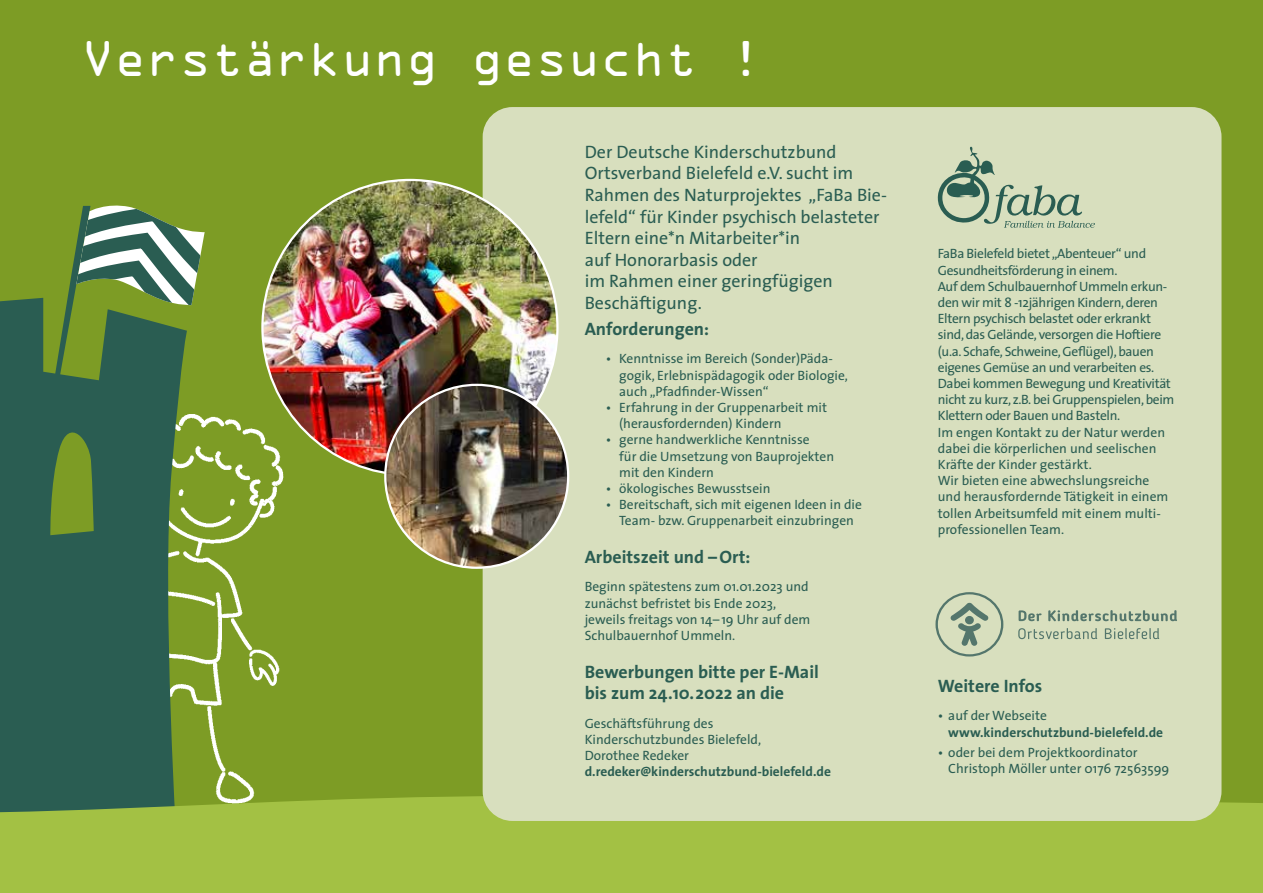
<style>
.page{position:relative;width:1263px;height:893px;background:#fff}
.page>*{position:absolute;margin:0;border:0;box-sizing:border-box;transform-origin:0 0}
.t1{font:45px "OCRA Std";color:#fff}
.t2{font:18px/21.6px "The Sans";color:#2a5d52}
.t3{font:700 18px/21.6px "The Sans";color:#2a5d52}
.t4{font:13.5px/16.2px "The Sans";letter-spacing:-.025em;color:#2a5d52}
.t5{font:13.5px/16.2px "The Sans";color:#2a5d52}
.t6{font:700 13.5px "The Sans";color:#2a5d52}
</style>
<div class="page">
<div style="left:0;top:0;width:1263px;height:889px;background:#7d9c25"></div>
<img style="left:187px;top:402px;width:105px;height:394px">
<svg style="left:0;top:248px;width:187px;height:548px;fill:#2a5d52"></svg>
<svg style="left:76px;top:205px;width:129px;height:101px"></svg>
<div style="left:0;top:796px;width:1263px;height:97px;background:#a3c144"></div>
<div style="left:483px;top:107px;width:738px;height:714px;background:#d8dfbe;border-radius:30px"></div>
<img style="left:262px;top:180px;width:295px;height:295px;border-radius:147px">
<img style="left:385px;top:385px;width:183px;height:183px;border-radius:91px">
<svg style="left:938px;top:147px;width:121px;height:77px"></svg>
<svg style="left:935px;top:592px;width:68px;height:64px"></svg>
<svg style="left:1018px;top:610px;width:23px;height:11px"></svg>
<svg style="left:1048px;top:610px;width:129px;height:11px"></svg>
<svg style="left:1018px;top:628px;width:79px;height:11px"></svg>
<svg style="left:1105px;top:628px;width:54px;height:11px"></svg>
<h1 class="t1" style="left:82px;top:39px;width:682px">Verstärkung gesucht !</h1>
<p class="t2" style="left:585px;top:140px;width:304px">Der Deutsche Kinderschutzbund<br>Ortsverband Bielefeld e.V. sucht im<br>Rahmen des Naturprojektes „FaBa Bie&shy;lefeld“ für Kinder psychisch belasteter<br>Eltern eine*n Mitarbeiter*in<br>auf Honorarbasis oder<br>im Rahmen einer geringfügigen<br>Beschäftigung.</p>
<h2 class="t3" style="left:585px;top:318px;width:126px">Anforderungen:</h2>
<p class="t5" style="left:619px;top:350px;width:230px;text-indent:-13px">• Kenntnisse im Bereich (Sonder)Päda&shy;gogik, Erlebnispädagogik oder Biologie, auch „Pfadfinder-Wissen“</p>
<p class="t5" style="left:619px;top:399px;width:209px;text-indent:-13px">• Erfahrung in der Gruppenarbeit mit (herausfordernden) Kindern</p>
<p class="t5" style="left:619px;top:431px;width:216px;text-indent:-13px">• gerne handwerkliche Kenntnisse<br>für die Umsetzung von Bauprojekten mit den Kindern</p>
<p class="t5" style="left:606px;top:480px;width:166px">• ökologisches Bewusstsein</p>
<p class="t5" style="left:606px;top:496px;width:257px;text-align:center">• Bereitschaft, sich mit eigenen Ideen in die<br>Team- bzw. Gruppenarbeit einzubringen</p>
<h2 class="t3" style="left:585px;top:546px;width:167px">Arbeitszeit und –Ort:</h2>
<p class="t5" style="left:585px;top:578px;width:227px">Beginn spätestens zum 01.01.2023 und zunächst befristet bis Ende 2023, jeweils freitags von 14–19 Uhr auf dem Schulbauernhof Ummeln.</p>
<h2 class="t3" style="left:585px;top:660px;width:236px">Bewerbungen bitte per E-Mail bis zum 24.10.2022 an die</h2>
<p class="t5" style="left:585px;top:714px;width:178px">Geschäftsführung des<br>Kinderschutzbundes Bielefeld,<br>Dorothee Redeker</p>
<p class="t6" style="left:585px;top:760px;width:248px">d.redeker@kinderschutzbund-bielefeld.de</p>
<p class="t4" style="left:938px;top:245px;width:238px">FaBa Bielefeld bietet „Abenteuer“ und Gesundheitsförderung in einem.<br>Auf dem Schulbauernhof Ummeln erkun&shy;den wir mit 8 -12jährigen Kindern, deren Eltern psychisch belastet oder erkrankt sind, das Gelände, versorgen die Hoftiere (u.a. Schafe, Schweine, Geflügel), bauen eigenes Gemüse an und verarbeiten es.<br>Dabei kommen Bewegung und Kreativität nicht zu kurz, z.B. bei Gruppenspielen, beim Klettern oder Bauen und Basteln.<br>Im engen Kontakt zu der Natur werden dabei die körperlichen und seelischen Kräfte der Kinder gestärkt.<br>Wir bieten eine abwechslungsreiche und herausfordernde Tätigkeit in einem tollen Arbeitsumfeld mit einem multi&shy;professionellen Team.</p>
<h2 class="t3" style="left:938px;top:675px;width:106px">Weitere Infos</h2>
<p class="t5" style="left:938px;top:707px;width:111px">• auf der Webseite</p>
<p class="t6" style="left:948px;top:721px;width:216px">www.kinderschutzbund-bielefeld.de</p>
<p class="t5" style="left:948px;top:744px;width:223px;text-indent:-11px">• oder bei dem Projektkoordinator<br>Christoph Möller unter 0176 72563599</p>
</div>
